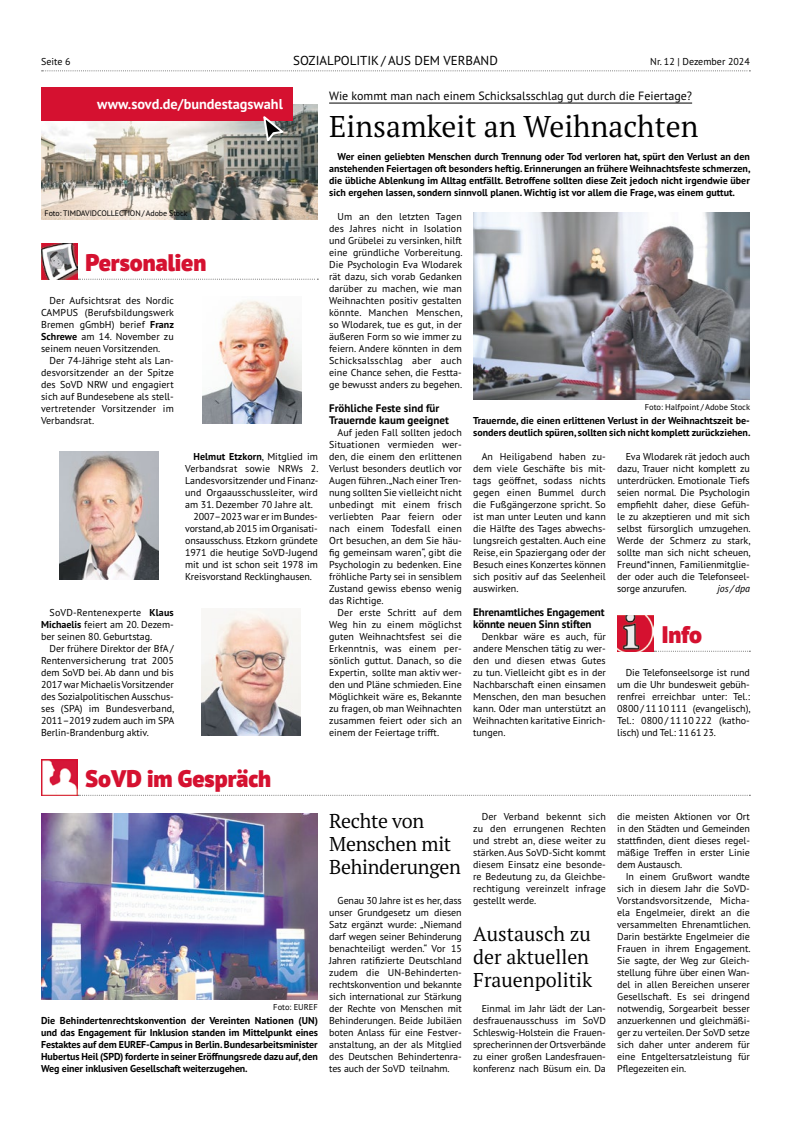
<style>
.page{position:relative;width:791px;height:1134px;background:#fff}
.page>*{position:absolute;margin:0;border:0;box-sizing:border-box;transform-origin:0 0}
.t1{font:30px "PT Serif Pro";color:#000}
.t2{font:900 24px "PT Sans Pro";color:#d51130}
.t3{font:20px/23px "PT Serif Pro";color:#000}
.t4{font:700 14.3px "PT Sans Pro";color:#fff}
.t5{font:13px "PT Sans Pro";color:#000}
.t6{font:12px "PT Sans Pro";color:#000}
.t7{font:700 11px/12px "PT Sans Pro";letter-spacing:-.01em;color:#000}
.t8{font:10px/12px "PT Sans Pro";color:#000;text-align:justify}
.t9{font:700 10px/12px "PT Sans Pro";color:#000;text-align:justify}
.t10{font:italic 10px "PT Sans Pro";letter-spacing:-.01em;color:#000}
.t11{font:8.5px "PT Sans Pro";color:#000}
.t12{font:8px "PT Sans Pro";letter-spacing:-.01em;color:#000}
.s1{font-weight:700}
.s2{font-weight:400}
</style>
<div class="page">
<img style="left:60px;top:452px;width:98px;height:127px">
<img style="left:203px;top:300px;width:98px;height:124px">
<img style="left:41px;top:244px;width:36px;height:36px">
<svg style="left:78px;top:279px;width:240px;height:1px"></svg>
<img style="left:202px;top:609px;width:98px;height:127px">
<img style="left:41px;top:760px;width:36px;height:36px">
<img style="left:41px;top:814px;width:277px;height:186px">
<svg style="left:78px;top:795px;width:672px;height:1px"></svg>
<hr style="left:329px;top:103px;width:363px;height:1px;background:#000">
<img style="left:473px;top:212px;width:277px;height:187px">
<img style="left:41px;top:104px;width:277px;height:116px">
<div style="left:41px;top:88px;width:251px;height:33px;background:#d51130"></div>
<svg style="left:261px;top:116px;width:26px;height:27px"></svg>
<img style="left:617px;top:616px;width:36px;height:36px">
<svg style="left:654px;top:651px;width:96px;height:1px"></svg>
<svg style="left:42px;top:70px;width:708px;height:1px"></svg>
<p class="t8" style="left:41px;top:55px;width:31px">Seite 6</p>
<h3 class="t5" style="left:293px;top:52px;width:206px">SOZIALPOLITIK / AUS DEM VERBAND</h3>
<p class="t8" style="left:650px;top:55px;width:101px">Nr. 12 | Dezember 2024</p>
<h3 class="t4" style="left:97px;top:94px;width:187px">www.sovd.de/bundestagswahl</h3>
<p class="t12" style="left:45px;top:208px;width:144px">Foto: TIMDAVIDCOLLECTION / Adobe Stock</p>
<h2 class="t2" style="left:86px;top:246px;width:122px">Personalien</h2>
<p class="t8" style="left:41px;top:294px;width:134px;text-indent:9px">Der Aufsichtsrat des Nordic CAMPUS (Berufsbildungswerk Bremen gGmbH) berief <span class="s1">Franz Schrewe</span> am 14. November zu seinem neuen Vorsitzenden.</p>
<p class="t8" style="left:41px;top:354px;width:134px;text-indent:8px">Der 74-Jährige steht als Lan&shy;desvorsitzender an der Spitze des SoVD NRW und engagiert sich auf Bundesebene als stell&shy;vertretender Vorsitzender im Verbandsrat.</p>
<p class="t8" style="left:41px;top:606px;width:134px;text-indent:8px">SoVD-Rentenexperte <span class="s1">Klaus Michaelis</span> feiert am 20. Dezem&shy;ber seinen 80. Geburtstag.</p>
<p class="t8" style="left:41px;top:642px;width:135px;text-indent:8px">Der frühere Direktor der BfA / Rentenversicherung trat 2005 dem SoVD bei. Ab dann und bis 2017 war Michaelis Vorsitzender des Sozialpolitischen Ausschus&shy;ses (SPA) im Bundesverband, 2011–2019 zudem auch im SPA Berlin-Brandenburg aktiv.</p>
<p class="t9" style="left:194px;top:450px;width:126px">Helmut Etzkorn<span class="s2">, Mitglied im</span></p>
<p class="t8" style="left:185px;top:462px;width:135px">Verbandsrat sowie NRWs 2.</p>
<p class="t8" style="left:185px;top:474px;width:135px">Landesvorsitzender und Finanz-</p>
<p class="t8" style="left:185px;top:486px;width:134px">und Orgaausschussleiter, wird</p>
<p class="t8" style="left:185px;top:498px;width:129px">am 31. Dezember 70 Jahre alt.</p>
<p class="t8" style="left:194px;top:510px;width:126px">2007–2023 war er im Bundes-</p>
<p class="t8" style="left:185px;top:522px;width:134px">vorstand, ab 2015 im Organisati-</p>
<p class="t8" style="left:185px;top:534px;width:134px">onsausschuss. Etzkorn gründete</p>
<p class="t8" style="left:185px;top:546px;width:134px">1971 die heutige SoVD-Jugend</p>
<p class="t8" style="left:185px;top:558px;width:134px">mit und ist schon seit 1978 im</p>
<p class="t8" style="left:185px;top:570px;width:128px">Kreisvorstand Recklinghausen.</p>
<p class="t6" style="left:329px;top:88px;width:364px">Wie kommt man nach einem Schicksalsschlag gut durch die Feiertage?</p>
<h1 class="t1" style="left:329px;top:106px;width:371px">Einsamkeit an Weihnachten</h1>
<p class="t9" style="left:329px;top:150px;width:423px;text-indent:8px">Wer einen geliebten Menschen durch Trennung oder Tod verloren hat, spürt den Verlust an den anstehenden Feiertagen oft besonders heftig. Erinnerungen an frühere Weihnachtsfeste schmerzen, die übliche Ablenkung im Alltag entfällt. Betroffene sollten diese Zeit jedoch nicht irgendwie über sich ergehen lassen, sondern sinnvoll planen. Wichtig ist vor allem die Frage, was einem guttut.</p>
<p class="t8" style="left:329px;top:210px;width:135px;text-indent:8px">Um an den letzten Tagen des Jahres nicht in Isolation und Grübelei zu versinken, hilft eine gründliche Vorbereitung.<br>Die Psychologin Eva Wlodarek rät dazu, sich vorab Gedanken darüber zu machen, wie man Weihnachten positiv gestalten könnte. Manchen Menschen, so Wlodarek, tue es gut, in der äußeren Form so wie immer zu feiern. Andere könnten in dem Schicksalsschlag aber auch eine Chance sehen, die Festta&shy;ge bewusst anders zu begehen.</p>
<p class="t7" style="left:329px;top:402px;width:121px">Fröhliche Feste sind für<br>Trauernde kaum geeignet</p>
<p class="t8" style="left:329px;top:426px;width:134px;text-indent:8px">Auf jeden Fall sollten jedoch Situationen vermieden wer&shy;den, die einem den erlittenen Verlust besonders deutlich vor Augen führen. „Nach einer Tren&shy;nung sollten Sie vielleicht nicht unbedingt mit einem frisch verliebten Paar feiern oder nach einem Todesfall einen Ort besuchen, an dem Sie häu&shy;fig gemeinsam waren“, gibt die Psychologin zu bedenken. Eine fröhliche Party sei in sensiblem Zustand gewiss ebenso wenig das Richtige.</p>
<p class="t8" style="left:329px;top:606px;width:134px;text-indent:8px">Der erste Schritt auf dem Weg hin zu einem möglichst guten Weihnachtsfest sei die Erkenntnis, was einem per&shy;sönlich guttut. Danach, so die Expertin, sollte man aktiv wer&shy;den und Pläne schmieden. Eine Möglichkeit wäre es, Bekannte zu fragen, ob man Weihnachten zusammen feiert oder sich an einem der Feiertage trifft.</p>
<p class="t11" style="left:645px;top:401px;width:107px">Foto: Halfpoint / Adobe Stock</p>
<p class="t9" style="left:473px;top:414px;width:279px">Trauernde, die einen erlittenen Verlust in der Weihnachtszeit be&shy;sonders deutlich spüren, sollten sich nicht komplett zurückziehen.</p>
<p class="t8" style="left:473px;top:450px;width:134px;text-indent:8px">An Heiligabend haben zu&shy;dem viele Geschäfte bis mit&shy;tags geöffnet, sodass nichts gegen einen Bummel durch die Fußgängerzone spricht. So ist man unter Leuten und kann die Hälfte des Tages abwechs&shy;lungsreich gestalten. Auch eine Reise, ein Spaziergang oder der Besuch eines Konzertes können sich positiv auf das Seelenheil auswirken.</p>
<p class="t7" style="left:473px;top:606px;width:133px">Ehrenamtliches Engagement könnte neuen Sinn stiften</p>
<p class="t8" style="left:473px;top:630px;width:134px;text-indent:8px">Denkbar wäre es auch, für andere Menschen tätig zu wer&shy;den und diesen etwas Gutes zu tun. Vielleicht gibt es in der Nachbarschaft einen einsamen Menschen, den man besuchen kann. Oder man unterstützt an Weihnachten karitative Einrich&shy;tungen.</p>
<p class="t8" style="left:617px;top:450px;width:135px;text-indent:8px">Eva Wlodarek rät jedoch auch dazu, Trauer nicht komplett zu unterdrücken. Emotionale Tiefs seien normal. Die Psychologin empfiehlt daher, diese Gefüh&shy;le zu akzeptieren und mit sich selbst fürsorglich umzugehen.<br>Werde der Schmerz zu stark, sollte man sich nicht scheuen, Freund*innen, Familienmitglie&shy;der oder auch die Telefonseel&shy;sorge anzurufen.</p>
<p class="t10" style="left:717px;top:582px;width:34px">jos / dpa</p>
<h2 class="t2" style="left:662px;top:618px;width:42px">Info</h2>
<p class="t8" style="left:617px;top:666px;width:135px;text-indent:8px">Die Telefonseelsorge ist rund um die Uhr bundesweit gebüh&shy;renfrei erreichbar unter: Tel.:<br>0800 / 11 10 111 (evangelisch), Tel.: 0800 / 11 10 222 (katho&shy;lisch) und Tel.: 11 61 23.</p>
<h2 class="t2" style="left:86px;top:762px;width:187px">SoVD im Gespräch</h2>
<p class="t11" style="left:273px;top:1001px;width:46px">Foto: EUREF</p>
<p class="t9" style="left:41px;top:1014px;width:278px">Die Behindertenrechtskonvention der Vereinten Nationen (UN) und das Engagement für Inklusion standen im Mittelpunkt eines Festaktes auf dem EUREF-Campus in Berlin. Bundesarbeitsminister Hubertus Heil (SPD) forderte in seiner Eröffnungsrede dazu auf, den Weg einer inklusiven Gesellschaft weiterzugehen.</p>
<h3 class="t3" style="left:329px;top:809px;width:133px">Rechte von<br>Menschen mit<br>Behinderungen</h3>
<p class="t8" style="left:329px;top:894px;width:134px;text-indent:8px">Genau 30 Jahre ist es her, dass unser Grundgesetz um diesen Satz ergänzt wurde: „Niemand darf wegen seiner Behinderung benachteiligt werden.“ Vor 15<br>Jahren ratifizierte Deutschland zudem die UN-Behinderten&shy;rechtskonvention und bekannte sich international zur Stärkung der Rechte von Menschen mit Behinderungen. Beide Jubiläen boten Anlass für eine Festver&shy;anstaltung, an der als Mitglied des Deutschen Behindertenra&shy;tes auch der SoVD teilnahm.</p>
<p class="t8" style="left:473px;top:810px;width:134px;text-indent:8px">Der Verband bekennt sich zu den errungenen Rechten und strebt an, diese weiter zu stärken. Aus SoVD-Sicht kommt diesem Einsatz eine besonde&shy;re Bedeutung zu, da Gleichbe&shy;rechtigung vereinzelt infrage gestellt werde.</p>
<p class="t8" style="left:617px;top:810px;width:134px">die meisten Aktionen vor Ort in den Städten und Gemeinden stattfinden, dient dieses regel&shy;mäßige Treffen in erster Linie dem Austausch.</p>
<p class="t8" style="left:617px;top:870px;width:135px;text-indent:8px">In einem Grußwort wandte sich in diesem Jahr die SoVD-Vorstandsvorsitzende, Micha&shy;ela Engelmeier, direkt an die versammelten Ehrenamtlichen.<br>Darin bestärkte Engelmeier die Frauen in ihrem Engagement.<br>Sie sagte, der Weg zur Gleich&shy;stellung führe über einen Wan&shy;del in allen Bereichen unserer Gesellschaft. Es sei dringend notwendig, Sorgearbeit besser anzuerkennen und gleichmäßi&shy;ger zu verteilen. Der SoVD setze sich daher unter anderem für eine Entgeltersatzleistung für Pflegezeiten ein.</p>
<h3 class="t3" style="left:473px;top:922px;width:121px">Austausch zu der aktuellen<br>Frauenpolitik</h3>
<p class="t8" style="left:473px;top:1002px;width:134px;text-indent:8px">Einmal im Jahr lädt der Lan&shy;desfrauenausschuss im SoVD Schleswig-Holstein die Frauen&shy;sprecherinnen der Ortsverbände zu einer großen Landesfrauen&shy;konferenz nach Büsum ein. Da</p>
</div>
